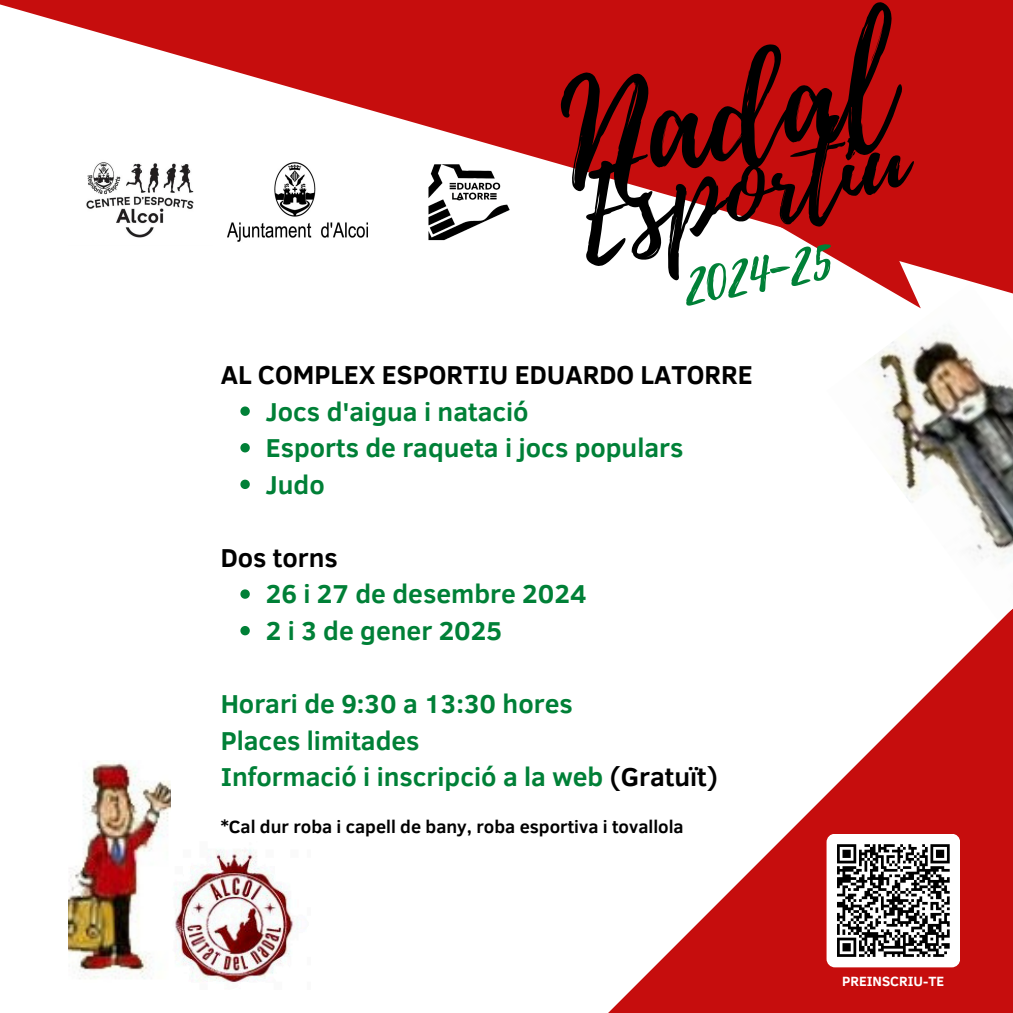
<style>
.page{position:relative;width:1013px;height:1013px;background:#fff}
.page>*{position:absolute;margin:0;border:0;box-sizing:border-box;transform-origin:0 0}
.t1{font:143.12px "Playlist Script";color:#000}
.t2{font:113.5px "Playlist Script";color:#000}
.t3{font:56.25px "Playlist Script";color:#008037}
.t4{font:700 26.5px/36.5px "Clear Sans";color:#008037}
.t5{font:700 26.5px "Clear Sans";color:#000}
.t6{font:700 18.12px "Clear Sans";color:#000}
.t7{font:700 13.75px "Clear Sans";color:#fff}
.s1{color:#000}
</style>
<div class="page">
<svg style="left:0;top:0;width:1012px;height:283px;fill:#c60d0d"></svg>
<svg style="left:609px;top:620px;width:403px;height:392px"></svg>
<img style="left:205px;top:155px;width:185px;height:94px">
<img style="left:426px;top:161px;width:85px;height:83px">
<img style="left:175px;top:849px;width:124px;height:133px">
<img style="left:69px;top:149px;width:143px;height:97px">
<div style="left:826px;top:833px;width:134px;height:134px;background:#fff;border-radius:8px"></div>
<img style="left:69px;top:761px;width:102px;height:218px">
<img style="left:866px;top:283px;width:146px;height:337px">
<svg style="left:240px;top:406px;width:10px;height:10px"></svg>
<svg style="left:240px;top:443px;width:10px;height:9px"></svg>
<svg style="left:240px;top:479px;width:10px;height:10px"></svg>
<svg style="left:240px;top:589px;width:10px;height:9px"></svg>
<svg style="left:240px;top:626px;width:10px;height:9px"></svg>
<svg style="left:757px;top:214px;width:163px;height:94px"></svg>
<svg style="left:837px;top:844px;width:113px;height:113px"></svg>
<p class="t1" style="left:544px;top:41px;width:333px;rotate:-11deg">Nadal</p>
<p class="t2" style="left:563px;top:138px;width:333px;rotate:-11deg">Esportiu</p>
<p class="t3" style="left:676px;top:244px;width:150px;rotate:-11deg">2024-25</p>
<p class="t5" style="left:221px;top:355px;width:533px">AL COMPLEX ESPORTIU EDUARDO LATORRE</p>
<p class="t4" style="left:266px;top:391px;width:264px">Jocs d'aigua i natació</p>
<p class="t4" style="left:266px;top:428px;width:419px">Esports de raqueta i jocs populars</p>
<p class="t4" style="left:266px;top:465px;width:60px">Judo</p>
<h1 class="t5" style="left:221px;top:538px;width:118px">Dos torns</h1>
<h2 class="t4" style="left:266px;top:574px;width:322px">26 i 27 de desembre 2024</h2>
<p class="t4" style="left:266px;top:611px;width:238px">2 i 3 de gener 2025</p>
<p class="t4" style="left:221px;top:684px;width:498px">Horari de 9:30 a 13:30 hores<br>Places limitades<br>Informació i inscripció a la web <span class="s1">(Gratuït)</span></p>
<h3 class="t6" style="left:221px;top:813px;width:464px">*Cal dur roba i capell de bany, roba esportiva i tovallola</h3>
<p class="t7" style="left:842px;top:971px;width:103px">PREINSCRIU-TE</p>
</div>
